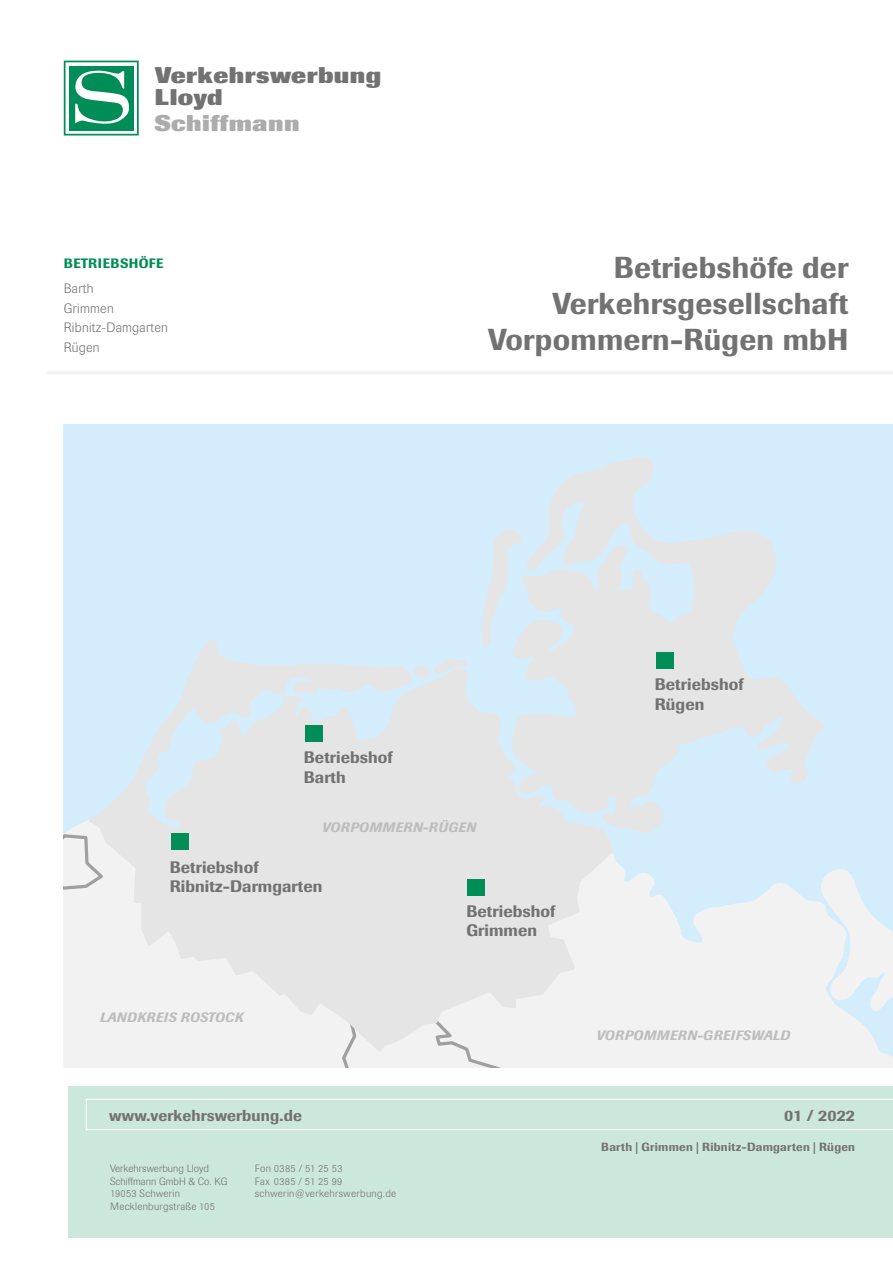
<style>
.page{position:relative;width:893px;height:1263px;background:#fff}
.page>*{position:absolute;margin:0;border:0;box-sizing:border-box;transform-origin:0 0}
.t1{font:500 30px/36px "Imago";letter-spacing:.01em;color:#737272;text-align:right}
.t2{font:800 22.5px/22.5px "Imago";letter-spacing:.02em;color:#737272;scale:1.1 1}
.t3{font:800 22.5px "Imago";letter-spacing:.02em;color:#acacad;scale:1.1 1}
.t4{font:500 16.5px/19.5px "Imago";letter-spacing:.005em;color:#737272}
.t5{font:500 15.75px "Imago";letter-spacing:.01em;color:#737272}
.t6{font:italic 500 13.5px "Imago";letter-spacing:.025em;color:#bdbdbe}
.t7{font:300 13.5px/19.5px "Imago";letter-spacing:.02em;color:#737272}
.t8{font:500 13.5px "Imago";letter-spacing:.025em;color:#008d58}
.t9{font:500 11.7px "Imago";letter-spacing:.025em;color:#737272}
.t10{font:300 10.5px/12.6px "Imago";letter-spacing:.005em;color:#737272}
.t11{font:300 10.5px/12.6px "Imago";letter-spacing:.025em;color:#737272}
</style>
<div class="page">
<div style="left:68px;top:1086px;width:825px;height:151px;background:#cce8dd"></div>
<svg style="left:86px;top:1099px;width:807px;height:31px"></svg>
<div style="left:64px;top:424px;width:829px;height:644px;background:#d4edfc"></div>
<svg style="left:64px;top:457px;width:829px;height:611px"></svg>
<svg style="left:64px;top:61px;width:75px;height:75px"></svg>
<hr style="left:47px;top:371px;width:846px;height:3px;background:#f2f2f2">
<div style="left:468px;top:879px;width:17px;height:16px;background:#008d58"></div>
<div style="left:171px;top:833px;width:17px;height:16px;background:#008d58"></div>
<div style="left:305px;top:726px;width:18px;height:16px;background:#008d58"></div>
<div style="left:656px;top:653px;width:17px;height:16px;background:#008d58"></div>
<h2 class="t2" style="left:155px;top:64px;width:207px">Verkehrswerbung<br>Lloyd</h2>
<h2 class="t3" style="left:155px;top:109px;width:133px">Schiffmann</h2>
<p class="t8" style="left:64px;top:255px;width:101px">BETRIEBSHÖFE</p>
<p class="t7" style="left:64px;top:279px;width:106px">Barth<br>Grimmen<br>Ribnitz-Damgarten<br>Rügen</p>
<h1 class="t1" style="left:488px;top:249px;width:362px">Betriebshöfe der<br>Verkehrsgesellschaft<br>Vorpommern-Rügen mbH</h1>
<p class="t4" style="left:304px;top:748px;width:90px">Betriebshof<br>Barth</p>
<p class="t6" style="left:322px;top:819px;width:156px">VORPOMMERN-RÜGEN</p>
<p class="t4" style="left:170px;top:857px;width:154px">Betriebshof<br>Ribnitz-Darmgarten</p>
<p class="t4" style="left:655px;top:675px;width:90px">Betriebshof<br>Rügen</p>
<p class="t6" style="left:100px;top:1009px;width:145px">LANDKREIS ROSTOCK</p>
<p class="t5" style="left:109px;top:1106px;width:194px">www.verkehrswerbung.de</p>
<p class="t10" style="left:110px;top:1162px;width:119px">Verkehrswerbung Lloyd<br>Schiffmann GmbH &amp; Co. KG<br>19053 Schwerin<br>Mecklenburgstraße 105</p>
<p class="t11" style="left:255px;top:1162px;width:143px">Fon 0385 / 51 25 53<br>Fax 0385 / 51 25 99 schwerin@verkehrswerbung.de</p>
<p class="t4" style="left:466px;top:901px;width:90px">Betriebshof<br>Grimmen</p>
<p class="t6" style="left:596px;top:1027px;width:196px">VORPOMMERN-GREIFSWALD</p>
<p class="t5" style="left:784px;top:1106px;width:73px">01 / 2022</p>
<p class="t9" style="left:601px;top:1140px;width:255px">Barth | Grimmen | Ribnitz-Damgarten | Rügen</p>
</div>
